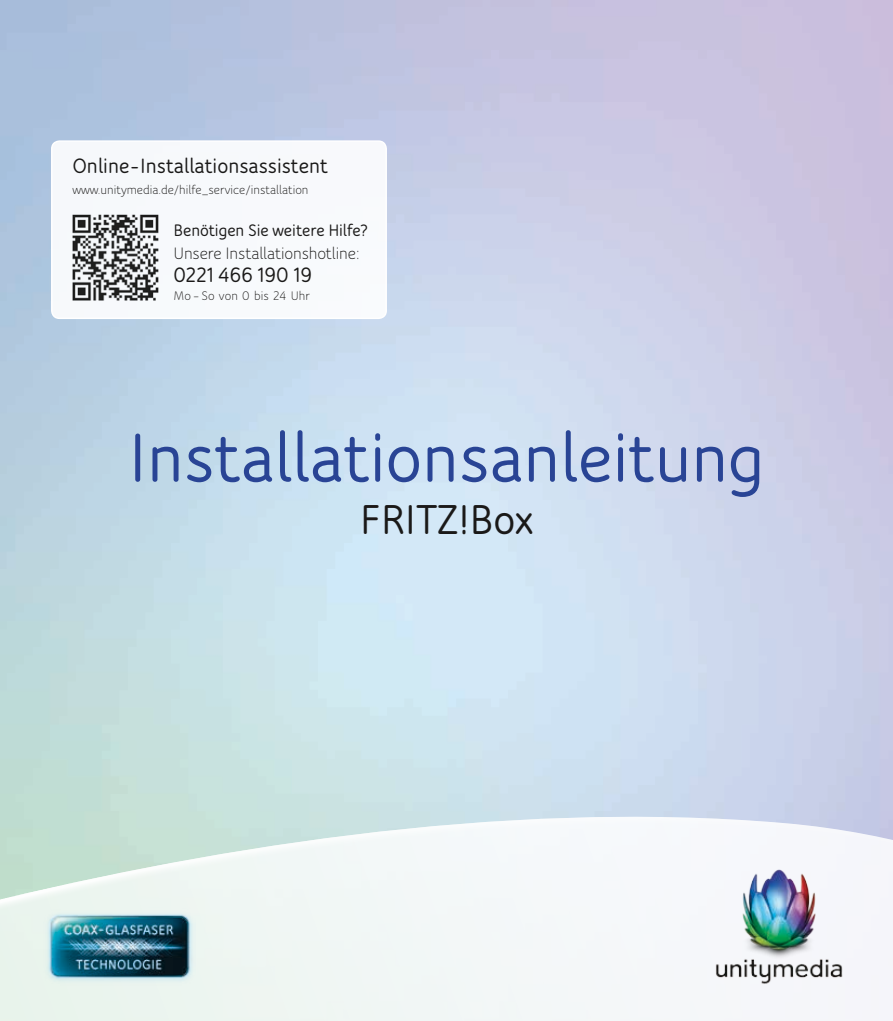
<style>
.page{position:relative;width:893px;height:1021px;background:#fff}
.page>*{position:absolute;margin:0;border:0;box-sizing:border-box;transform-origin:0 0}
.t1{font:700 75px "Bloom Speak OT";color:#294495}
.t2{font:700 45px "Bloom Speak OT";color:#1a1918}
.t3{font:700 22.5px "Bloom Speak OT";color:#1a1918}
.t4{font:18px "Bloom Speak OT";letter-spacing:-.01em;color:#1a1918}
.t5{font:700 18px "Bloom Speak OT";letter-spacing:-.005em;color:#1a1918}
.t6{font:13.5px "Bloom Speak OT";color:#1a1918}
</style>
<div class="page">
<svg style="left:0;top:922px;width:893px;height:98px;fill:#f2f6f6"></svg>
<svg style="left:0;top:813px;width:893px;height:109px;fill:#f3f7f7"></svg>
<img style="left:701px;top:855px;width:157px;height:132px">
<img style="left:43px;top:906px;width:152px;height:79px">
<div style="left:52px;top:141px;width:334px;height:177px;background:#f7f9fc;border-radius:8px"></div>
<div style="left:51px;top:140px;width:336px;height:179px;border:2px solid #fff;border-radius:8px"></div>
<img style="left:72px;top:214px;width:87px;height:87px">
<h3 class="t3" style="left:72px;top:152px;width:257px">Online-Installationsassistent</h3>
<p class="t6" style="left:72px;top:182px;width:238px">www.unitymedia.de/hilfe_service/installation</p>
<h3 class="t5" style="left:173px;top:219px;width:197px">Benötigen Sie weitere Hilfe?</h3>
<h3 class="t4" style="left:173px;top:243px;width:188px">Unsere Installationshotline:</h3>
<h3 class="t3" style="left:173px;top:262px;width:140px">0221 466 190 19</h3>
<p class="t6" style="left:173px;top:288px;width:138px">Mo – So von 0 bis 24 Uhr</p>
<h1 class="t1" style="left:128px;top:414px;width:638px">Installationsanleitung</h1>
<h2 class="t2" style="left:360px;top:493px;width:175px">FRITZ!Box</h2>
</div>
